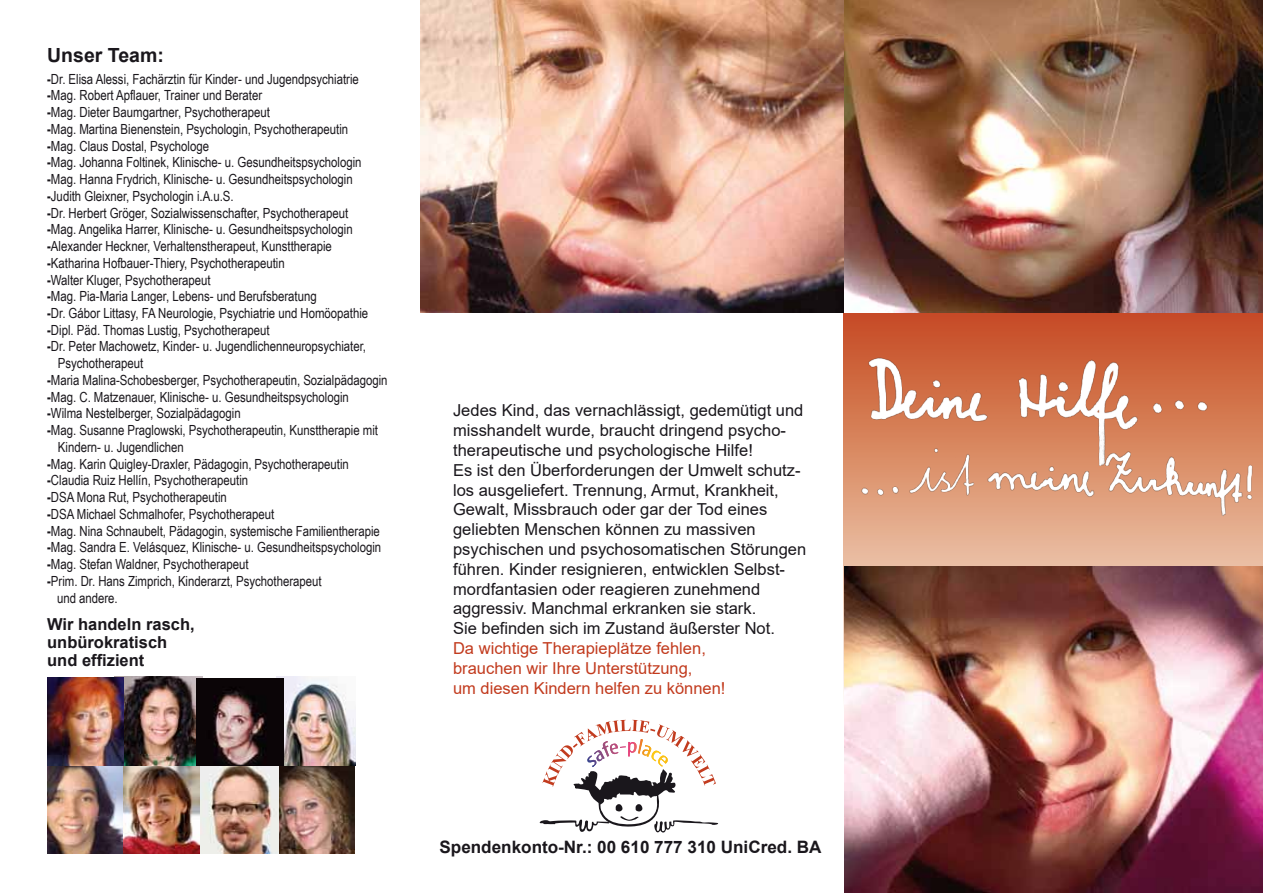
<style>
.page{position:relative;width:1263px;height:893px;background:#fff}
.page>*{position:absolute;margin:0;border:0;box-sizing:border-box;transform-origin:0 0}
.t1{font:700 19.5px "Arial";color:#1a171c}
.t2{font:700 17.1px "Arial";color:#1a171c}
.t3{font:16.5px/19.8px "Arial";color:#1a171c}
.t4{font:16.5px/19.8px "Arial";color:#c23b1e}
.t5{font:700 16.5px/18px "Arial";color:#1a171c}
.t6{font:13.95px "Arial Narrow";color:#1a171c}
.s1{font-weight:700}
</style>
<div class="page">
<svg style="left:843px;top:312px;width:420px;height:400px"></svg>
<img style="left:421px;top:0;width:842px;height:312px">
<img style="left:47px;top:765px;width:307px;height:89px">
<img style="left:277px;top:677px;width:78px;height:88px">
<img style="left:124px;top:677px;width:78px;height:88px">
<img style="left:197px;top:678px;width:86px;height:87px">
<img style="left:47px;top:677px;width:77px;height:88px">
<img style="left:864px;top:351px;width:349px;height:95px">
<svg style="left:539px;top:720px;width:179px;height:113px"></svg>
<img style="left:845px;top:446px;width:409px;height:75px">
<img style="left:845px;top:566px;width:418px;height:327px">
<h1 class="t1" style="left:47px;top:41px;width:118px">Unser Team:</h1>
<p class="t6" style="left:47px;top:68px;width:313px"><span class="s1">-</span>Dr. Elisa Alessi, Fachärztin für Kinder- und Jugendpsychiatrie</p>
<p class="t6" style="left:47px;top:85px;width:217px"><span class="s1">-</span>Mag. Robert Apflauer, Trainer und Berater</p>
<p class="t6" style="left:47px;top:102px;width:224px"><span class="s1">-</span>Mag. Dieter Baumgartner, Psychotherapeut</p>
<p class="t6" style="left:47px;top:119px;width:303px"><span class="s1">-</span>Mag. Martina Bienenstein, Psychologin, Psychotherapeutin</p>
<p class="t6" style="left:47px;top:135px;width:163px"><span class="s1">-</span>Mag. Claus Dostal, Psychologe</p>
<p class="t6" style="left:47px;top:152px;width:316px"><span class="s1">-</span>Mag. Johanna Foltinek, Klinische- u. Gesundheitspsychologin</p>
<p class="t6" style="left:47px;top:169px;width:307px"><span class="s1">-</span>Mag. Hanna Frydrich, Klinische- u. Gesundheitspsychologin</p>
<p class="t6" style="left:47px;top:186px;width:188px"><span class="s1">-</span>Judith Gleixner, Psychologin i.A.u.S.</p>
<p class="t6" style="left:47px;top:202px;width:303px"><span class="s1">-</span>Dr. Herbert Gröger, Sozialwissenschafter, Psychotherapeut</p>
<p class="t6" style="left:47px;top:219px;width:307px"><span class="s1">-</span>Mag. Angelika Harrer, Klinische- u. Gesundheitspsychologin</p>
<p class="t6" style="left:47px;top:236px;width:286px"><span class="s1">-</span>Alexander Heckner, Verhaltenstherapeut, Kunsttherapie</p>
<p class="t6" style="left:47px;top:253px;width:239px"><span class="s1">-</span>Katharina Hofbauer-Thiery, Psychotherapeutin</p>
<p class="t6" style="left:47px;top:269px;width:165px"><span class="s1">-</span>Walter Kluger, Psychotherapeut</p>
<p class="t6" style="left:47px;top:286px;width:271px"><span class="s1">-</span>Mag. Pia-Maria Langer, Lebens- und Berufsberatung</p>
<p class="t6" style="left:47px;top:303px;width:323px"><span class="s1">-</span>Dr. Gábor Littasy, FA Neurologie, Psychiatrie und Homöopathie</p>
<p class="t6" style="left:47px;top:320px;width:224px"><span class="s1">-</span>Dipl. Päd. Thomas Lustig, Psychotherapeut</p>
<p class="t6" style="left:47px;top:336px;width:320px"><span class="s1">-</span>Dr. Peter Machowetz, Kinder- u. Jugendlichenneuropsychiater,</p>
<p class="t6" style="left:58px;top:353px;width:87px">Psychotherapeut</p>
<p class="t6" style="left:47px;top:370px;width:342px"><span class="s1">-</span>Maria Malina-Schobesberger, Psychotherapeutin, Sozialpädagogin</p>
<p class="t6" style="left:47px;top:387px;width:303px"><span class="s1">-</span>Mag. C. Matzenauer, Klinische- u. Gesundheitspsychologin</p>
<p class="t6" style="left:47px;top:403px;width:195px"><span class="s1">-</span>Wilma Nestelberger, Sozialpädagogin</p>
<p class="t6" style="left:47px;top:420px;width:332px"><span class="s1">-</span>Mag. Susanne Praglowski, Psychotherapeutin, Kunsttherapie mit</p>
<p class="t6" style="left:58px;top:437px;width:127px">Kindern- u. Jugendlichen</p>
<p class="t6" style="left:47px;top:453px;width:303px"><span class="s1">-</span>Mag. Karin Quigley-Draxler, Pädagogin, Psychotherapeutin</p>
<p class="t6" style="left:47px;top:470px;width:203px"><span class="s1">-</span>Claudia Ruiz Hellín, Psychotherapeutin</p>
<p class="t6" style="left:47px;top:487px;width:181px"><span class="s1">-</span>DSA Mona Rut, Psychotherapeutin</p>
<p class="t6" style="left:47px;top:504px;width:229px"><span class="s1">-</span>DSA Michael Schmalhofer, Psychotherapeut</p>
<p class="t6" style="left:47px;top:520px;width:334px"><span class="s1">-</span>Mag. Nina Schnaubelt, Pädagogin, systemische Familientherapie</p>
<p class="t6" style="left:47px;top:537px;width:336px"><span class="s1">-</span>Mag. Sandra E. Velásquez, Klinische- u. Gesundheitspsychologin</p>
<p class="t6" style="left:47px;top:554px;width:203px"><span class="s1">-</span>Mag. Stefan Waldner, Psychotherapeut</p>
<p class="t6" style="left:47px;top:571px;width:276px"><span class="s1">-</span>Prim. Dr. Hans Zimprich, Kinderarzt, Psychotherapeut</p>
<p class="t6" style="left:57px;top:587px;width:62px">und andere.</p>
<p class="t5" style="left:47px;top:616px;width:149px">Wir handeln rasch, unbürokratisch und effizient</p>
<p class="t3" style="left:453px;top:400px;width:355px">Jedes Kind, das vernachlässigt, gedemütigt und misshandelt wurde, braucht dringend psycho&shy;therapeutische und psychologische Hilfe!<br>Es ist den Überforderungen der Umwelt schutz&shy;los ausgeliefert. Trennung, Armut, Krankheit, Gewalt, Missbrauch oder gar der Tod eines geliebten Menschen können zu massiven psychischen und psychosomatischen Störungen führen. Kinder resignieren, entwicklen Selbst&shy;mordfantasien oder reagieren zunehmend aggressiv. Manchmal erkranken sie stark.<br>Sie befinden sich im Zustand äußerster Not.</p>
<p class="t4" style="left:453px;top:638px;width:274px">Da wichtige Therapieplätze fehlen, brauchen wir Ihre Unterstützung,<br>um diesen Kindern helfen zu können!</p>
<p class="t2" style="left:439px;top:835px;width:384px">Spendenkonto-Nr.: 00 610 777 310 UniCred. BA</p>
</div>
